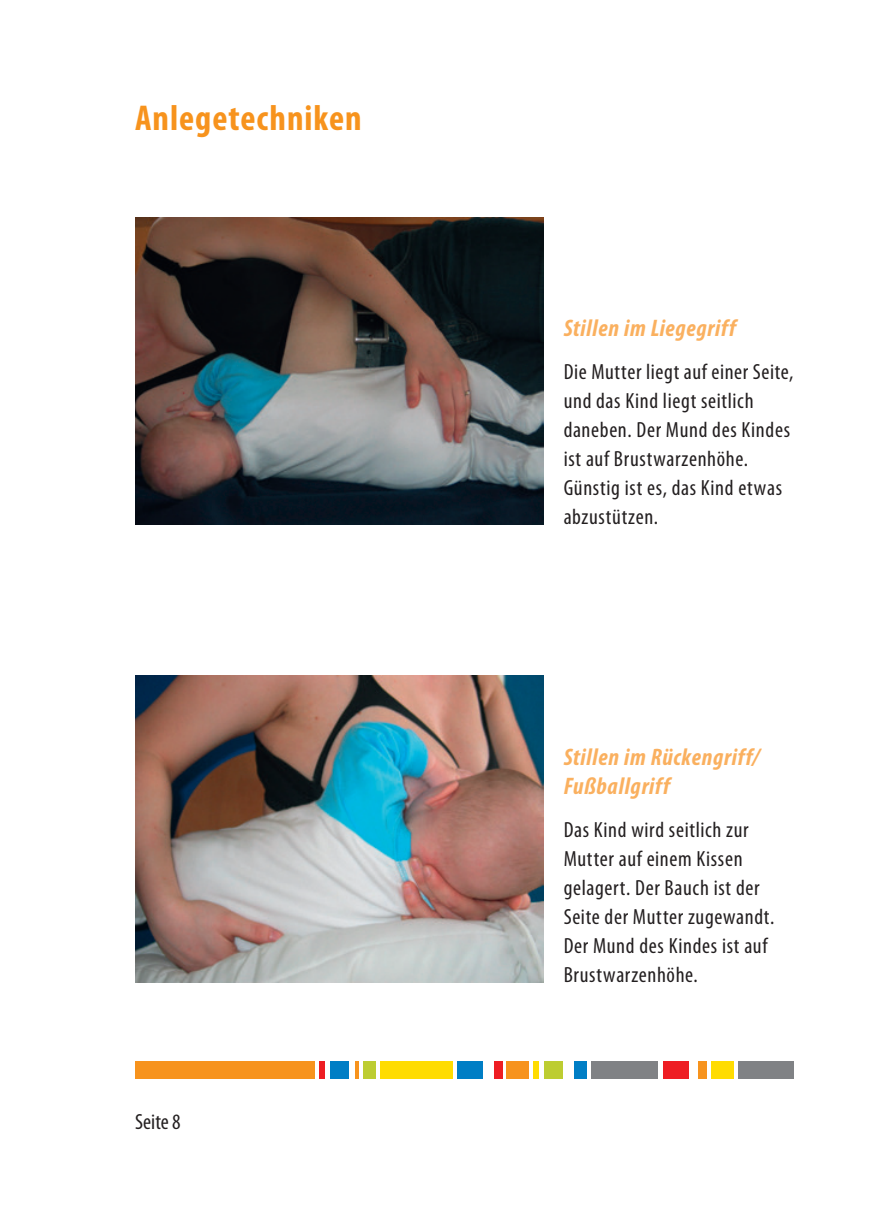
<style>
.page{position:relative;width:874px;height:1225px;background:#fff}
.page>*{position:absolute;margin:0;border:0;box-sizing:border-box;transform-origin:0 0}
.t1{font:700 condensed 36px "Myriad Pro";letter-spacing:.03em;color:#f7931d}
.t2{font:italic 700 condensed 24px/28.8px "Myriad Pro";letter-spacing:.03em;color:#fab05f}
.t3{font:condensed 22px/29px "Myriad Pro";letter-spacing:.03em;color:#231f20}
</style>
<div class="page">
<div style="left:135px;top:1061px;width:179px;height:17px;background:#f7931d"></div>
<div style="left:318px;top:1061px;width:6px;height:17px;background:#ee1d23"></div>
<div style="left:330px;top:1061px;width:18px;height:17px;background:#007ec5"></div>
<div style="left:363px;top:1061px;width:12px;height:17px;background:#bdcd31"></div>
<div style="left:380px;top:1061px;width:72px;height:17px;background:#ffdc01"></div>
<div style="left:494px;top:1061px;width:8px;height:17px;background:#ee1d23"></div>
<div style="left:506px;top:1061px;width:23px;height:17px;background:#f7931d"></div>
<div style="left:457px;top:1061px;width:26px;height:17px;background:#007ec5"></div>
<div style="left:533px;top:1061px;width:6px;height:17px;background:#ffdc01"></div>
<div style="left:544px;top:1061px;width:18px;height:17px;background:#bdcd31"></div>
<div style="left:574px;top:1061px;width:12px;height:17px;background:#007ec5"></div>
<div style="left:591px;top:1061px;width:66px;height:17px;background:#808285"></div>
<div style="left:698px;top:1061px;width:8px;height:17px;background:#f7931d"></div>
<div style="left:711px;top:1061px;width:22px;height:17px;background:#ffdc01"></div>
<div style="left:662px;top:1061px;width:26px;height:17px;background:#ee1d23"></div>
<div style="left:737px;top:1061px;width:56px;height:17px;background:#808285"></div>
<hr style="left:355px;top:1061px;width:4px;height:17px;background:#f7931d">
<img style="left:135px;top:218px;width:408px;height:306px">
<img style="left:135px;top:676px;width:408px;height:306px">
<h1 class="t1" style="left:135px;top:96px;width:228px">Anlegetechniken</h1>
<p class="t3" style="left:135px;top:1107px;width:47px">Seite 8</p>
<p class="t2" style="left:563px;top:313px;width:174px">Stillen im Liegegriff</p>
<p class="t3" style="left:563px;top:357px;width:231px">Die Mutter liegt auf einer Seite, und das Kind liegt seitlich daneben. Der Mund des Kindes ist auf Brustwarzenhöhe.<br>Günstig ist es, das Kind etwas abzustützen.</p>
<p class="t2" style="left:563px;top:742px;width:197px">Stillen im Rückengriff/<br>Fußballgriff</p>
<p class="t3" style="left:563px;top:815px;width:212px">Das Kind wird seitlich zur<br>Mutter auf einem Kissen gelagert. Der Bauch ist der<br>Seite der Mutter zugewandt.<br>Der Mund des Kindes ist auf<br>Brustwarzenhöhe.</p>
</div>
